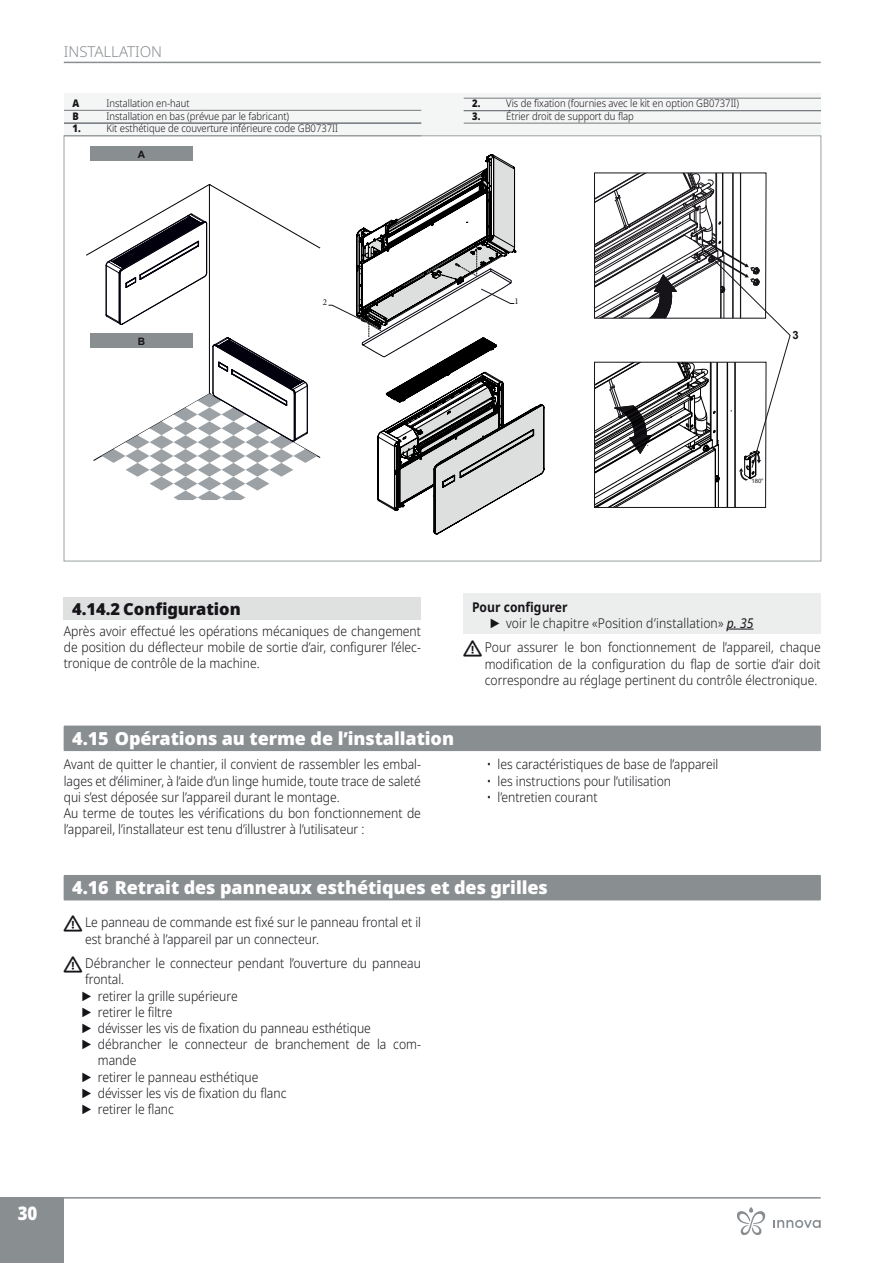
<style>
.page{position:relative;width:893px;height:1263px;background:#fff}
.page>*{position:absolute;margin:0;border:0;box-sizing:border-box;transform-origin:0 0}
.t1{font:900 18.75px "Noto Sans";color:#fff;scale:.9 1}
.t2{font:900 18px "Noto Sans";letter-spacing:-.005em;color:#fff}
.t3{font:900 16.5px "Noto Sans";letter-spacing:-.005em;color:#171419}
.t4{font:300 15px "Noto Sans";color:#898e91}
.t5{font:300 13.5px/16.2px "Noto Sans";color:#171419;scale:.9 1}
.t6{font:700 11.25px "Arial";color:#171419}
.t7{font:300 10.5px "Noto Sans";color:#171419;scale:.9 1}
.t8{font:900 10.5px "Noto Sans";color:#171419;scale:.9 1}
.t9{font:700 10.2px "Arial";color:#171419}
.t10{font:9px "Minion Pro";color:#171419}
.t11{font:6px "Arial";color:#171419}
.s1{font-weight:700}
.s2{font-family:"Arial";font-weight:400}
.s3{font-weight:400;font-style:italic}
</style>
<div class="page">
<hr style="left:64px;top:1197px;width:757px;height:1px;background:#898e91">
<div style="left:0;top:1197px;width:64px;height:66px;background:#898e91"></div>
<hr style="left:64px;top:62px;width:757px;height:1px;background:#898e91">
<div style="left:64px;top:94px;width:757px;height:42px;background:#f4f5f5"></div>
<hr style="left:64px;top:110px;width:357px;height:1px;background:#767b7f">
<hr style="left:64px;top:123px;width:357px;height:1px;background:#767b7f">
<hr style="left:64px;top:135px;width:357px;height:1px;background:#767b7f">
<hr style="left:464px;top:98px;width:357px;height:1px;background:#767b7f">
<hr style="left:464px;top:110px;width:357px;height:1px;background:#767b7f">
<hr style="left:464px;top:111px;width:357px;height:1px;background:#767b7f">
<hr style="left:464px;top:123px;width:357px;height:1px;background:#767b7f">
<hr style="left:209px;top:184px;width:1px;height:210px;background:#000001">
<div style="left:90px;top:146px;width:103px;height:15px;background:#898e91"></div>
<div style="left:90px;top:333px;width:103px;height:15px;background:#898e91"></div>
<svg style="left:86px;top:184px;width:234px;height:141px"></svg>
<svg style="left:93px;top:337px;width:227px;height:163px"></svg>
<svg style="left:594px;top:173px;width:196px;height:335px"></svg>
<svg style="left:328px;top:154px;width:217px;height:380px"></svg>
<div style="left:64px;top:597px;width:357px;height:23px;background:#dfe1e1"></div>
<div style="left:463px;top:593px;width:358px;height:25px;background:#eceded"></div>
<div style="left:463px;top:609px;width:358px;height:25px;background:#eceded"></div>
<svg style="left:727px;top:629px;width:26px;height:1px"></svg>
<div style="left:64px;top:727px;width:757px;height:24px;background:#898e91"></div>
<div style="left:64px;top:725px;width:757px;height:24px;background:#898e91"></div>
<div style="left:64px;top:876px;width:757px;height:24px;background:#898e91"></div>
<div style="left:64px;top:875px;width:757px;height:24px;background:#898e91"></div>
<svg style="left:773px;top:1220px;width:48px;height:8px"></svg>
<svg style="left:737px;top:1207px;width:29px;height:28px"></svg>
<p class="t4" style="left:64px;top:41px;width:81px">Installation</p>
<p class="t8" style="left:73px;top:95px;width:9px">A</p>
<p class="t7" style="left:107px;top:96px;width:94px">Installation en-haut</p>
<p class="t8" style="left:73px;top:108px;width:9px">B</p>
<p class="t7" style="left:107px;top:108px;width:204px">Installation en bas (prévue par le fabricant)</p>
<p class="t8" style="left:73px;top:120px;width:9px">1.</p>
<p class="t7" style="left:107px;top:121px;width:259px">Kit esthétique de couverture inférieure code GB0737II</p>
<p class="t9" style="left:138px;top:147px;width:9px">A</p>
<p class="t8" style="left:472px;top:95px;width:9px">2.</p>
<p class="t7" style="left:506px;top:96px;width:260px">Vis de fixation (fournies avec le kit en option GB0737II)</p>
<p class="t8" style="left:472px;top:108px;width:9px">3.</p>
<p class="t7" style="left:506px;top:108px;width:143px">Étrier droit de support du flap</p>
<p class="t9" style="left:138px;top:334px;width:9px">B</p>
<p class="t10" style="left:323px;top:296px;width:6px">2</p>
<p class="t10" style="left:514px;top:295px;width:6px">1</p>
<p class="t6" style="left:792px;top:327px;width:8px">3</p>
<p class="t11" style="left:751px;top:477px;width:14px">180°</p>
<p class="t3" style="left:72px;top:596px;width:170px">4.14.2 Configuration</p>
<p class="t5" style="left:64px;top:623px;width:398px;text-align:justify">Après avoir effectué les opérations mécaniques de changement de position du déflecteur mobile de sortie d’air, configurer l’élec&shy;tronique de contrôle de la machine.</p>
<p class="t5" style="left:489px;top:599px;width:295px;text-indent:-17px"><span class="s1">Pour configurer<br></span><span class="s2">►</span> voir le chapitre «Position d’installation» <span class="s3">p. 35</span></p>
<p class="t5" style="left:485px;top:640px;width:375px;text-align:justify">Pour assurer le bon fonctionnement de l’appareil, chaque modification de la configuration du flap de sortie d’air doit correspondre au réglage pertinent du contrôle électronique.</p>
<h2 class="t2" style="left:72px;top:724px;width:383px">4.15 Opérations au terme de l’installation</h2>
<p class="t5" style="left:64px;top:757px;width:398px">Avant de quitter le chantier, il convient de rassembler les embal&shy;lages et d’éliminer, à l’aide d’un linge humide, toute trace de saleté qui s’est déposée sur l’appareil durant le montage.<br>Au terme de toutes les vérifications du bon fonctionnement de l’appareil, l’installateur est tenu d’illustrer à l’utilisateur :</p>
<p class="t5" style="left:487px;top:757px;width:259px">• les caractéristiques de base de l’appareil</p>
<p class="t5" style="left:487px;top:773px;width:206px">• les instructions pour l’utilisation</p>
<p class="t5" style="left:487px;top:789px;width:124px">• l’entretien courant</p>
<h2 class="t2" style="left:72px;top:874px;width:477px">4.16 Retrait des panneaux esthétiques et des grilles</h2>
<p class="t5" style="left:85px;top:915px;width:375px">Le panneau de commande est fixé sur le panneau frontal et il est branché à l’appareil par un connecteur.</p>
<p class="t5" style="left:85px;top:955px;width:375px">Débrancher le connecteur pendant l’ouverture du panneau</p>
<p class="t5" style="left:85px;top:972px;width:45px">frontal.</p>
<p class="t5" style="left:81px;top:988px;width:176px"><span class="s2">►</span> retirer la grille supérieure</p>
<p class="t5" style="left:81px;top:1004px;width:104px"><span class="s2">►</span> retirer le filtre</p>
<p class="t5" style="left:81px;top:1020px;width:324px"><span class="s2">►</span> dévisser les vis de fixation du panneau esthétique</p>
<p class="t5" style="left:81px;top:1036px;width:379px"><span class="s2">►</span> débrancher le connecteur de branchement de la com-</p>
<p class="t5" style="left:98px;top:1053px;width:44px">mande</p>
<p class="t5" style="left:81px;top:1069px;width:199px"><span class="s2">►</span> retirer le panneau esthétique</p>
<p class="t5" style="left:81px;top:1085px;width:230px"><span class="s2">►</span> dévisser les vis de fixation du flanc</p>
<p class="t5" style="left:81px;top:1101px;width:105px"><span class="s2">►</span> retirer le flanc</p>
<h1 class="t1" style="left:18px;top:1199px;width:23px">30</h1>
</div>
